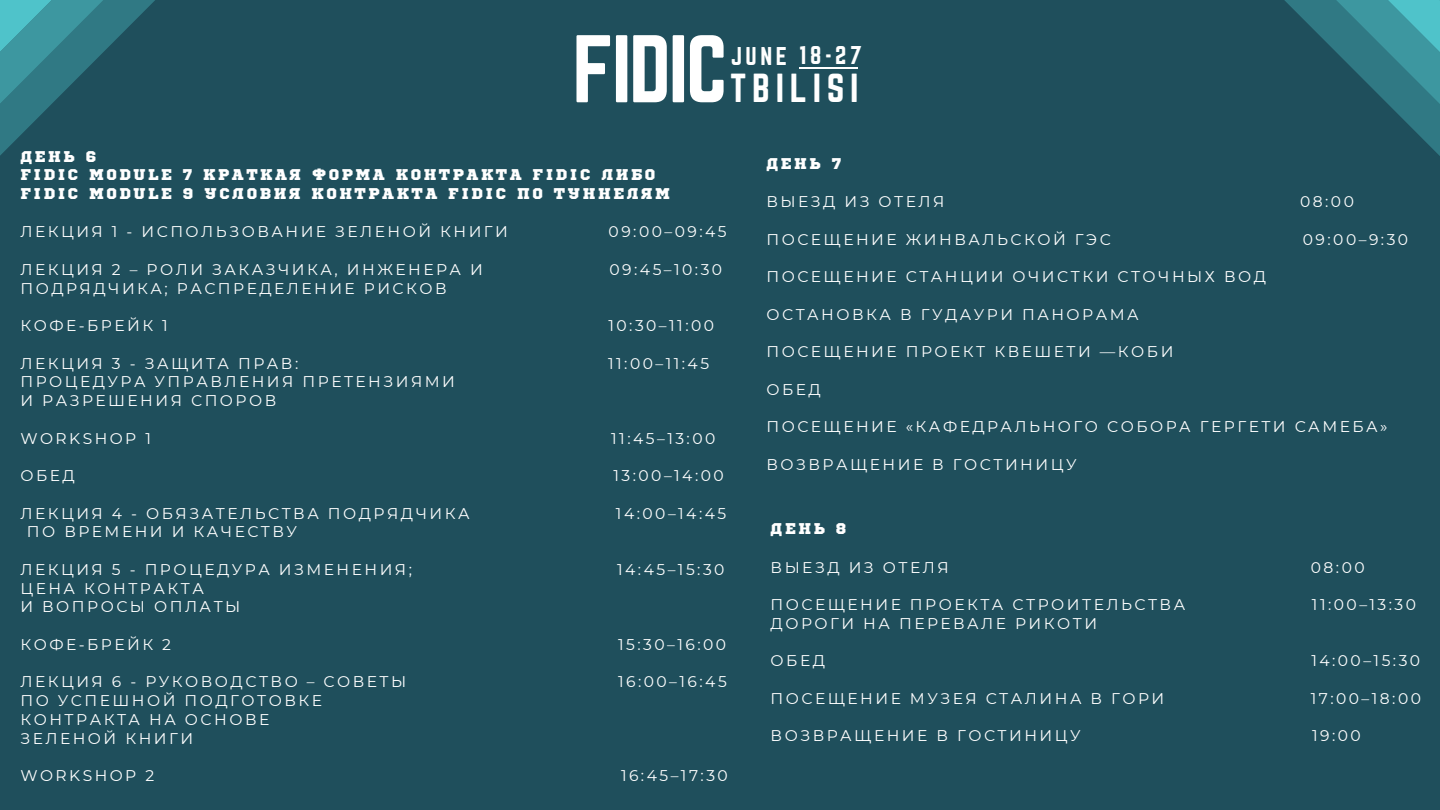
<style>
.page{position:relative;width:1440px;height:810px;background:#1f4f5c}
.page>*{position:absolute;margin:0;border:0;box-sizing:border-box;transform-origin:0 0}
.t1{font:83.9px "Norwester";letter-spacing:-.03em;color:#fff}
.t2{font:35.5px "Norwester";letter-spacing:.16em;color:#fff}
.t3{font:22.5px "Norwester";letter-spacing:.16em;color:#fff}
.t4{font:15.5px/18.8px "Montserrat";letter-spacing:.16em;color:#fff}
.t5{font:15.5px/18.8px "Sports World";letter-spacing:.16em;color:#fff}
</style>
<div class="page">
<svg style="left:1284px;top:0;width:156px;height:156px"></svg>
<svg style="left:0;top:0;width:155px;height:155px"></svg>
<hr style="left:799px;top:68px;width:59px;height:1px;background:#fff">
<h1 class="t1" style="left:572px;top:18px;width:157px">FIDIC</h1>
<h3 class="t3" style="left:731px;top:41px;width:133px">JUNE 18-27</h3>
<h2 class="t2" style="left:730px;top:66px;width:130px">TBILISI</h2>
<p class="t5" style="left:20px;top:147px;width:651px">ДЕНЬ 6<br>FIDIC MODULE 7 КРАТКАЯ ФОРМА КОНТРАКТА FIDIC ЛИБО<br>FIDIC MODULE 9 УСЛОВИЯ КОНТРАКТА FIDIC ПО ТУННЕЛЯМ</p>
<p class="t4" style="left:20px;top:222px;width:489px">ЛЕКЦИЯ 1 - ИСПОЛЬЗОВАНИЕ ЗЕЛЕНОЙ КНИГИ</p>
<p class="t4" style="left:609px;top:222px;width:120px">09:00–09:45</p>
<p class="t4" style="left:20px;top:260px;width:464px">ЛЕКЦИЯ 2 – РОЛИ ЗАКАЗЧИКА, ИНЖЕНЕРА И</p>
<p class="t4" style="left:610px;top:260px;width:114px">09:45–10:30</p>
<p class="t4" style="left:20px;top:279px;width:428px">ПОДРЯДЧИКА; РАСПРЕДЕЛЕНИЕ РИСКОВ</p>
<p class="t4" style="left:20px;top:316px;width:149px">КОФЕ-БРЕЙК 1</p>
<p class="t4" style="left:608px;top:316px;width:107px">10:30–11:00</p>
<p class="t4" style="left:20px;top:354px;width:279px">ЛЕКЦИЯ 3 - ЗАЩИТА ПРАВ:</p>
<p class="t4" style="left:608px;top:354px;width:103px">11:00–11:45</p>
<p class="t4" style="left:20px;top:372px;width:436px">ПРОЦЕДУРА УПРАВЛЕНИЯ ПРЕТЕНЗИЯМИ<br>И РАЗРЕШЕНИЯ СПОРОВ</p>
<p class="t4" style="left:20px;top:429px;width:132px">WORKSHOP 1</p>
<p class="t4" style="left:611px;top:429px;width:106px">11:45–13:00</p>
<p class="t4" style="left:20px;top:466px;width:56px">ОБЕД</p>
<p class="t4" style="left:613px;top:466px;width:112px">13:00–14:00</p>
<p class="t4" style="left:20px;top:504px;width:451px">ЛЕКЦИЯ 4 - ОБЯЗАТЕЛЬСТВА ПОДРЯДЧИКА</p>
<p class="t4" style="left:616px;top:504px;width:112px">14:00–14:45</p>
<p class="t4" style="left:27px;top:522px;width:272px">ПО ВРЕМЕНИ И КАЧЕСТВУ</p>
<p class="t4" style="left:20px;top:560px;width:393px">ЛЕКЦИЯ 5 - ПРОЦЕДУРА ИЗМЕНЕНИЯ;</p>
<p class="t4" style="left:617px;top:560px;width:109px">14:45–15:30</p>
<p class="t4" style="left:20px;top:579px;width:221px">ЦЕНА КОНТРАКТА<br>И ВОПРОСЫ ОПЛАТЫ</p>
<p class="t4" style="left:20px;top:635px;width:152px">КОФЕ-БРЕЙК 2</p>
<p class="t4" style="left:618px;top:635px;width:110px">15:30–16:00</p>
<p class="t4" style="left:20px;top:672px;width:387px">ЛЕКЦИЯ 6 - РУКОВОДСТВО – СОВЕТЫ</p>
<p class="t4" style="left:618px;top:672px;width:110px">16:00–16:45</p>
<p class="t4" style="left:20px;top:691px;width:303px">ПО УСПЕШНОЙ ПОДГОТОВКЕ<br>КОНТРАКТА НА ОСНОВЕ<br>ЗЕЛЕНОЙ КНИГИ</p>
<p class="t4" style="left:20px;top:766px;width:135px">WORKSHOP 2</p>
<p class="t4" style="left:621px;top:766px;width:108px">16:45–17:30</p>
<p class="t5" style="left:766px;top:155px;width:76px">ДЕНЬ 7</p>
<p class="t4" style="left:766px;top:192px;width:180px">ВЫЕЗД ИЗ ОТЕЛЯ</p>
<p class="t4" style="left:1300px;top:192px;width:55px">08:00</p>
<p class="t4" style="left:766px;top:230px;width:346px">ПОСЕЩЕНИЕ ЖИНВАЛЬСКОЙ ГЭС</p>
<p class="t4" style="left:1303px;top:230px;width:107px">09:00–9:30</p>
<p class="t4" style="left:766px;top:267px;width:501px">ПОСЕЩЕНИЕ СТАНЦИИ ОЧИСТКИ СТОЧНЫХ ВОД</p>
<p class="t4" style="left:766px;top:305px;width:374px">ОСТАНОВКА В ГУДАУРИ ПАНОРАМА</p>
<p class="t4" style="left:766px;top:342px;width:409px">ПОСЕЩЕНИЕ ПРОЕКТ КВЕШЕТИ —КОБИ</p>
<p class="t4" style="left:766px;top:380px;width:56px">ОБЕД</p>
<p class="t4" style="left:766px;top:417px;width:623px">ПОСЕЩЕНИЕ «КАФЕДРАЛЬНОГО СОБОРА ГЕРГЕТИ САМЕБА»</p>
<p class="t4" style="left:766px;top:455px;width:312px">ВОЗВРАЩЕНИЕ В ГОСТИНИЦУ</p>
<p class="t5" style="left:771px;top:520px;width:77px">ДЕНЬ 8</p>
<p class="t4" style="left:771px;top:558px;width:180px">ВЫЕЗД ИЗ ОТЕЛЯ</p>
<p class="t4" style="left:1311px;top:558px;width:55px">08:00</p>
<p class="t4" style="left:771px;top:595px;width:416px">ПОСЕЩЕНИЕ ПРОЕКТА СТРОИТЕЛЬСТВА</p>
<p class="t4" style="left:1312px;top:595px;width:106px">11:00–13:30</p>
<p class="t4" style="left:771px;top:614px;width:328px">ДОРОГИ НА ПЕРЕВАЛЕ РИКОТИ</p>
<p class="t4" style="left:771px;top:651px;width:56px">ОБЕД</p>
<p class="t4" style="left:1311px;top:651px;width:110px">14:00–15:30</p>
<p class="t4" style="left:771px;top:689px;width:395px">ПОСЕЩЕНИЕ МУЗЕЯ СТАЛИНА В ГОРИ</p>
<p class="t4" style="left:1311px;top:689px;width:112px">17:00–18:00</p>
<p class="t4" style="left:771px;top:726px;width:312px">ВОЗВРАЩЕНИЕ В ГОСТИНИЦУ</p>
<p class="t4" style="left:1312px;top:726px;width:50px">19:00</p>
</div>
